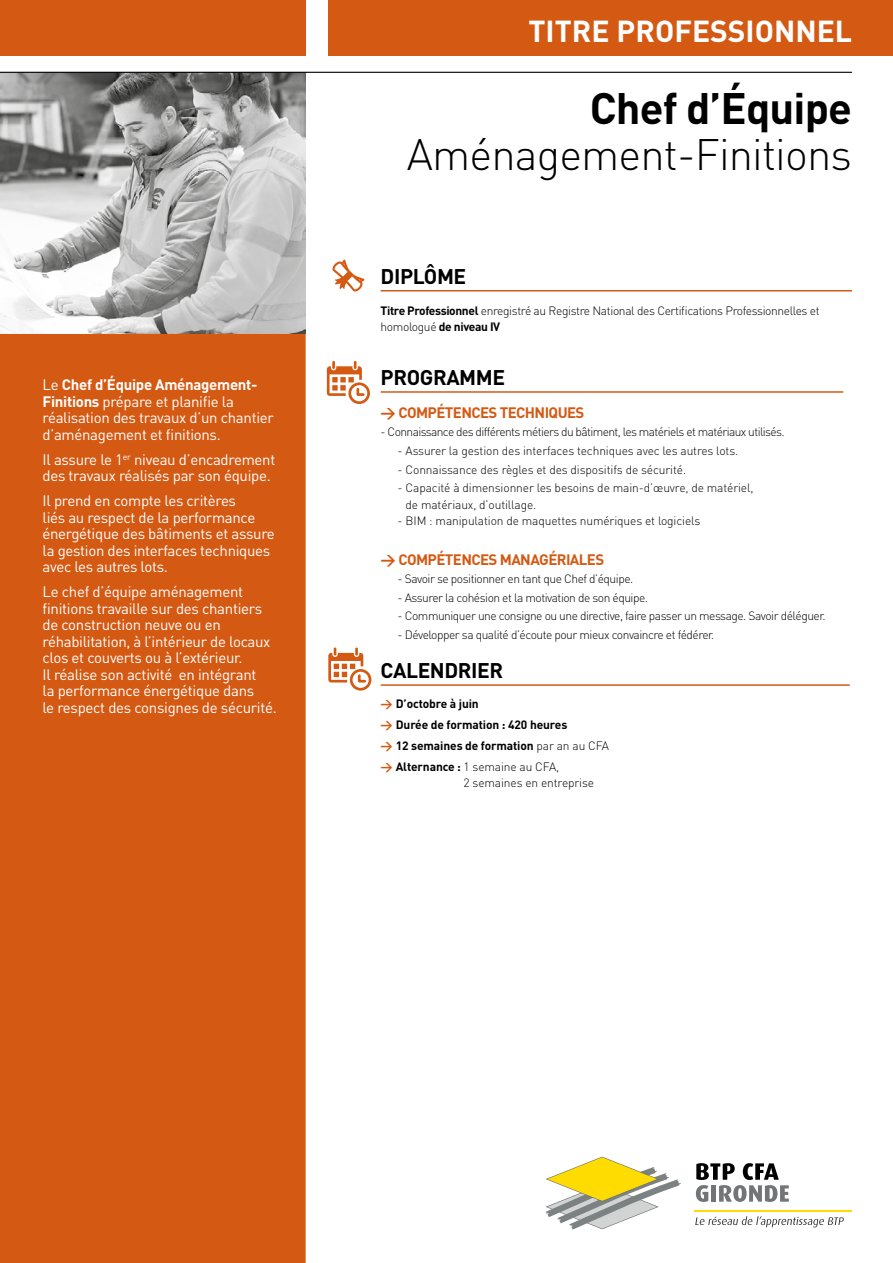
<style>
.page{position:relative;width:893px;height:1263px;background:#fff}
.page>*{position:absolute;margin:0;border:0;box-sizing:border-box;transform-origin:0 0}
.t1{font:300 43.5px "DIN";letter-spacing:-.02em;color:#000}
.t2{font:700 43.5px "DIN";letter-spacing:-.02em;color:#000}
.t3{font:700 30px "DIN";color:#fff}
.t4{font:700 21px "DIN";letter-spacing:-.02em;color:#000}
.t5{font:15px/16.5px "DIN";letter-spacing:-.02em;color:#fff}
.t6{font:700 15px "DIN";letter-spacing:-.04em;color:#d45a14}
.t7{font:300 12px/16.5px "DIN";letter-spacing:-.04em;color:#000}
.t8{font:300 12px/16.5px "DIN";letter-spacing:-.01em;color:#000}
.t9{font:700 12px/20.7px "DIN";letter-spacing:-.01em;color:#000}
.s1{font-weight:700}
.s2{color:#d45a14}
.s3{font-weight:300}
</style>
<div class="page">
<img style="left:0;top:73px;width:306px;height:261px">
<hr style="left:381px;top:684px;width:469px;height:2px;background:#d45a14">
<hr style="left:381px;top:391px;width:462px;height:2px;background:#d45a14">
<hr style="left:381px;top:290px;width:471px;height:1px;background:#d45a14">
<svg style="left:695px;top:1216px;width:149px;height:11px"></svg>
<svg style="left:545px;top:1157px;width:136px;height:72px"></svg>
<svg style="left:696px;top:1163px;width:93px;height:39px"></svg>
<hr style="left:695px;top:1209px;width:157px;height:2px;background:#ffdc01">
<div style="left:0;top:334px;width:306px;height:929px;background:#d45a14"></div>
<div style="left:0;top:0;width:306px;height:55px;background:#d45a14"></div>
<div style="left:328px;top:0;width:565px;height:55px;background:#d45a14"></div>
<hr style="left:0;top:72px;width:852px;height:1px;background:#000">
<svg style="left:328px;top:647px;width:43px;height:44px"></svg>
<svg style="left:332px;top:260px;width:32px;height:32px"></svg>
<svg style="left:327px;top:361px;width:43px;height:43px"></svg>
<p class="t5" style="left:43px;top:376px;width:233px">Le <span class="s1">Chef d’Équipe Aménagement-Finitions</span> prépare et planifie la réalisation des travaux d’un chantier d’aménagement et finitions.</p>
<p class="t5" style="left:43px;top:451px;width:234px">Il assure le 1<sup>er</sup> niveau d’encadrement des travaux réalisés par son équipe.</p>
<p class="t5" style="left:43px;top:492px;width:234px">Il prend en compte les critères<br>liés au respect de la performance énergétique des bâtiments et assure la gestion des interfaces techniques avec les autres lots.</p>
<p class="t5" style="left:43px;top:583px;width:236px">Le chef d’équipe aménagement finitions travaille sur des chantiers de construction neuve ou en réhabilitation, à l’intérieur de locaux clos et couverts ou à l’extérieur.<br>Il réalise son activité en intégrant<br>la performance énergétique dans<br>le respect des consignes de sécurité.</p>
<h2 class="t3" style="left:528px;top:11px;width:325px">TITRE PROFESSIONNEL</h2>
<h1 class="t2" style="left:590px;top:80px;width:264px">Chef d’Équipe</h1>
<h1 class="t1" style="left:407px;top:127px;width:447px">Aménagement-Finitions</h1>
<h3 class="t4" style="left:381px;top:263px;width:87px">DIPLÔME</h3>
<p class="t7" style="left:381px;top:302px;width:440px"><span class="s1">Titre Professionnel</span> enregistré au Registre National des Certifications Professionnelles et homologué <span class="s1">de niveau IV</span></p>
<h3 class="t4" style="left:381px;top:363px;width:126px">PROGRAMME</h3>
<p class="t6" style="left:381px;top:403px;width:205px">&gt; COMPÉTENCES TECHNIQUES</p>
<p class="t7" style="left:381px;top:424px;width:406px">- Connaissance des différents métiers du bâtiment, les matériels et matériaux utilisés.</p>
<p class="t8" style="left:398px;top:442px;width:342px">- Assurer la gestion des interfaces techniques avec les autres lots.</p>
<p class="t8" style="left:398px;top:461px;width:290px">- Connaissance des règles et des dispositifs de sécurité.</p>
<p class="t8" style="left:406px;top:480px;width:349px;text-indent:-8px">- Capacité à dimensionner les besoins de main-d’œuvre, de matériel, de matériaux, d’outillage.</p>
<p class="t8" style="left:398px;top:513px;width:304px">- BIM : manipulation de maquettes numériques et logiciels</p>
<p class="t6" style="left:381px;top:549px;width:225px">&gt; COMPÉTENCES MANAGÉRIALES</p>
<p class="t7" style="left:398px;top:570px;width:237px">- Savoir se positionner en tant que Chef d’équipe.</p>
<p class="t7" style="left:398px;top:589px;width:252px">- Assurer la cohésion et la motivation de son équipe.</p>
<p class="t7" style="left:398px;top:608px;width:429px">- Communiquer une consigne ou une directive, faire passer un message. Savoir déléguer.</p>
<p class="t7" style="left:398px;top:626px;width:318px">- Développer sa qualité d’écoute pour mieux convaincre et fédérer.</p>
<h3 class="t4" style="left:381px;top:656px;width:124px">CALENDRIER</h3>
<p class="t9" style="left:381px;top:693px;width:230px"><span class="s2">&gt;</span> D’octobre à juin<br><span class="s2">&gt;</span> Durée de formation : 420 heures<br><span class="s2">&gt;</span> 12 semaines de formation <span class="s3">par an au CFA </span><span class="s2">&gt;</span> Alternance : <span class="s3">1 semaine au CFA,</span></p>
<p class="t8" style="left:464px;top:774px;width:132px">2 semaines en entreprise</p>
</div>
